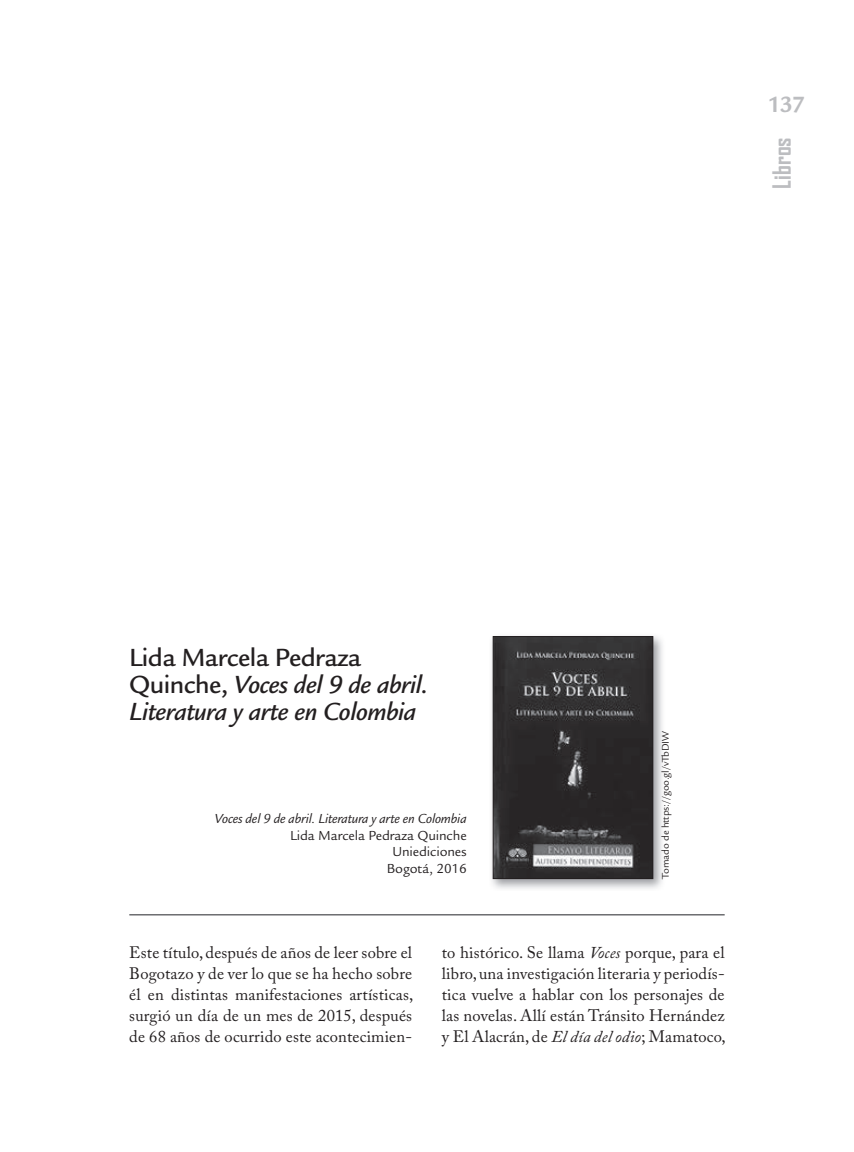
<style>
.page{position:relative;width:854px;height:1152px;background:#fff}
.page>*{position:absolute;margin:0;border:0;box-sizing:border-box;transform-origin:0 0}
.t1{font:italic 500 27px/27px "Legacy Sans Std";letter-spacing:-.02em;color:#231f20}
.t2{font:700 24px "Agency FB";color:#bcbdc0}
.t3{font:700 24px "Legacy Sans Std";color:#bcbdc0}
.t4{font:16.5px/21px "Adobe Caslon Pro";letter-spacing:.01em;color:#231f20;text-align:justify}
.t5{font:14.25px/16.5px "Legacy Sans Std";letter-spacing:-.01em;color:#231f20;text-align:right}
.t6{font:italic 14.25px "Legacy Sans Std";letter-spacing:-.01em;color:#231f20}
.t7{font:10.5px "Legacy Sans Std";letter-spacing:-.02em;color:#231f20}
.s1{font-style:normal}
.s2{font-style:italic}
</style>
<div class="page">
<hr style="left:129px;top:914px;width:596px;height:1px;background:#6c6d70">
<img style="left:491px;top:636px;width:172px;height:253px">
<img style="left:495px;top:638px;width:156px;height:238px">
<div style="left:493px;top:636px;width:160px;height:242px;border:1px solid #231f20"></div>
<h2 class="t3" style="left:768px;top:91px;width:39px">137</h2>
<h2 class="t2" style="left:767px;top:189px;width:53px;rotate:-90deg">Libros</h2>
<h1 class="t1" style="left:129px;top:644px;width:301px"><span class="s1">Lida Marcela Pedraza<br>Quinche,</span> Voces del 9 de abril.<br>Literatura y arte en Colombia</h1>
<p class="t6" style="left:215px;top:811px;width:254px">Voces del 9 de abril. Literatura y arte en Colombia</p>
<p class="t5" style="left:290px;top:827px;width:178px">Lida Marcela Pedraza Quinche<br>Uniediciones<br>Bogotá, 2016</p>
<p class="t7" style="left:660px;top:878px;width:149px;rotate:-90deg">Tomado de https://goo.gl/vTbDIW</p>
<p class="t4" style="left:129px;top:941px;width:285px">Este título, después de años de leer sobre el Bogotazo y de ver lo que se ha hecho sobre él en distintas manifestaciones artísticas, surgió un día de un mes de 2015, después de 68 años de ocurrido este acontecimien-</p>
<p class="t4" style="left:442px;top:941px;width:285px">to histórico. Se llama <span class="s2">Voces</span> porque, para el libro, una investigación literaria y periodís&shy;tica vuelve a hablar con los personajes de las novelas. Allí están Tránsito Hernández y El Alacrán, de <span class="s2">El día del odio</span>; Mamatoco,</p>
</div>
